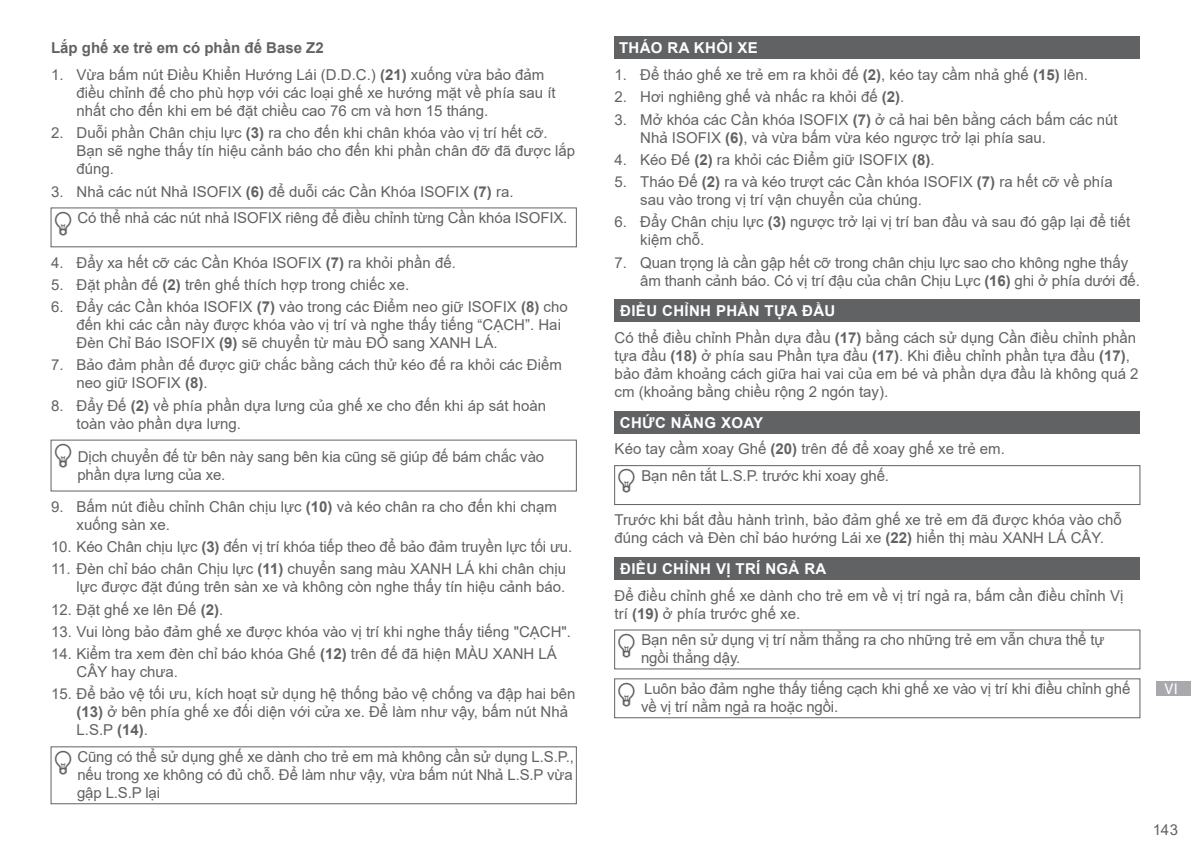
<style>
.page{position:relative;width:1191px;height:851px;background:#fff}
.page>*{position:absolute;margin:0;border:0;box-sizing:border-box;transform-origin:0 0}
.t1{font:15px/18px "Arial";color:#616264}
.t2{font:700 15px "Arial";letter-spacing:.025em;color:#fff}
.t3{font:700 15px "Arial";color:#616264}
.t4{font:15px "Akzidenz Grotesk Pro";color:#fff}
.s1{font-weight:700}
.s2{font-weight:700;color:#fff}
</style>
<div class="page">
<div style="left:1157px;top:680px;width:34px;height:15px;background:#a7a9ac"></div>
<div style="left:51px;top:207px;width:526px;height:40px;border:1px solid #616264"></div>
<div style="left:51px;top:746px;width:526px;height:58px;border:1px solid #616264"></div>
<div style="left:614px;top:37px;width:526px;height:22px;background:#616264"></div>
<div style="left:614px;top:299px;width:526px;height:23px;background:#616264"></div>
<div style="left:614px;top:411px;width:526px;height:22px;background:#616264"></div>
<div style="left:614px;top:465px;width:526px;height:40px;border:1px solid #616264"></div>
<div style="left:614px;top:557px;width:526px;height:22px;background:#616264"></div>
<div style="left:614px;top:678px;width:526px;height:40px;border:1px solid #616264"></div>
<p class="t3" style="left:51px;top:38px;width:274px">Lắp ghế xe trẻ em có phần đế Base Z2</p>
<p class="t1" style="left:77px;top:66px;width:480px;text-indent:-26px">1. Vừa bấm nút Điều Khiển Hướng Lái (D.D.C.) <span class="s1">(21)</span> xuống vừa bảo đảm điều chỉnh đế cho phù hợp với các loại ghế xe hướng mặt về phía sau ít nhất cho đến khi em bé đặt chiều cao 76 cm và hơn 15 tháng.</p>
<p class="t1" style="left:77px;top:124px;width:500px;text-indent:-26px">2. Duỗi phần Chân chịu lực <span class="s1">(3)</span> ra cho đến khi chân khóa vào vị trí hết cỡ.<br>Bạn sẽ nghe thấy tín hiệu cảnh báo cho đến khi phần chân đỡ đã được lắp đúng.</p>
<p class="t1" style="left:77px;top:178px;width:491px;line-height:26.4px;text-indent:-26px">3. Nhả các nút Nhả ISOFIX <span class="s1">(6)</span> để duỗi các Cần Khóa ISOFIX <span class="s1">(7)</span> ra.<br>Có thể nhả các nút nhả ISOFIX riêng để điều chỉnh từng Cần khóa ISOFIX.</p>
<p class="t1" style="left:51px;top:253px;width:406px">4. Đẩy xa hết cỡ các Cần Khóa ISOFIX <span class="s1">(7)</span> ra khỏi phần đế.</p>
<p class="t1" style="left:51px;top:275px;width:360px">5. Đặt phần đế <span class="s1">(2)</span> trên ghế thích hợp trong chiếc xe.</p>
<p class="t1" style="left:77px;top:298px;width:493px;text-indent:-26px">6. Đẩy các Cần khóa ISOFIX <span class="s1">(7)</span> vào trong các Điểm neo giữ ISOFIX <span class="s1">(8)</span> cho đến khi các cần này được khóa vào vị trí và nghe thấy tiếng “CẠCH”. Hai<br>Đèn Chỉ Báo ISOFIX <span class="s1">(9)</span> sẽ chuyển từ màu ĐỎ sang XANH LÁ.</p>
<p class="t1" style="left:77px;top:356px;width:487px;text-indent:-26px">7. Bảo đảm phần đế được giữ chắc bằng cách thử kéo đế ra khỏi các Điểm neo giữ ISOFIX <span class="s1">(8)</span>.</p>
<p class="t1" style="left:77px;top:396px;width:471px;text-indent:-26px">8. Đẩy Đế <span class="s1">(2)</span> về phía phần dựa lưng của ghế xe cho đến khi áp sát hoàn toàn vào phần dựa lưng.</p>
<p class="t1" style="left:77px;top:448px;width:468px">Dịch chuyển đế từ bên này sang bên kia cũng sẽ giúp đế bám chắc vào phần dựa lưng của xe.</p>
<p class="t1" style="left:77px;top:497px;width:482px;text-indent:-26px">9. Bấm nút điều chỉnh Chân chịu lực <span class="s1">(10)</span> và kéo chân ra cho đến khi chạm xuống sàn xe.</p>
<p class="t1" style="left:51px;top:537px;width:523px">10. Kéo Chân chịu lực <span class="s1">(3)</span> đến vị trí khóa tiếp theo để bảo đảm truyền lực tối ưu.</p>
<p class="t1" style="left:51px;top:560px;width:516px;text-align:right">11. Đèn chỉ báo chân Chịu lực <span class="s1">(11)</span> chuyển sang màu XANH LÁ khi chân chịu lực được đặt đúng trên sàn xe và không còn nghe thấy tín hiệu cảnh báo.</p>
<p class="t1" style="left:51px;top:600px;width:174px">12. Đặt ghế xe lên Đế <span class="s1">(2)</span>.</p>
<p class="t1" style="left:51px;top:622px;width:521px">13. Vui lòng bảo đảm ghế xe được khóa vào vị trí khi nghe thấy tiếng "CẠCH".</p>
<p class="t1" style="left:77px;top:644px;width:482px;text-indent:-26px">14. Kiểm tra xem đèn chỉ báo khóa Ghế <span class="s1">(12)</span> trên đế đã hiện MÀU XANH LÁ<br>CÂY hay chưa.</p>
<p class="t1" style="left:77px;top:685px;width:500px;text-indent:-26px">15. Để bảo vệ tối ưu, kích hoạt sử dụng hệ thống bảo vệ chống va đập hai bên <span class="s1">(13)</span> ở bên phía ghế xe đối diện với cửa xe. Để làm như vậy, bấm nút Nhả<br>L.S.P <span class="s1">(14)</span>.</p>
<p class="t1" style="left:77px;top:747px;width:498px;text-align:justify">Cũng có thể sử dụng ghế xe dành cho trẻ em mà không cần sử dụng L.S.P., nếu trong xe không có đủ chỗ. Để làm như vậy, vừa bấm nút Nhả L.S.P vừa gập L.S.P lại</p>
<p class="t2" style="left:619px;top:38px;width:140px">THÁO RA KHỎI XE</p>
<p class="t1" style="left:614px;top:66px;width:475px">1. Để tháo ghế xe trẻ em ra khỏi đế <span class="s1">(2)</span>, kéo tay cầm nhả ghế <span class="s1">(15)</span> lên.</p>
<p class="t1" style="left:614px;top:88px;width:291px">2. Hơi nghiêng ghế và nhấc ra khỏi đế <span class="s1">(2)</span>.</p>
<p class="t1" style="left:640px;top:110px;width:479px;text-indent:-26px">3. Mở khóa các Cần khóa ISOFIX <span class="s1">(7)</span> ở cả hai bên bằng cách bấm các nút<br>Nhả ISOFIX <span class="s1">(6)</span>, và vừa bấm vừa kéo ngược trở lại phía sau.</p>
<p class="t1" style="left:614px;top:150px;width:321px">4. Kéo Đế <span class="s1">(2)</span> ra khỏi các Điểm giữ ISOFIX <span class="s1">(8)</span>.</p>
<p class="t1" style="left:640px;top:173px;width:474px;text-indent:-26px">5. Tháo Đế <span class="s1">(2)</span> ra và kéo trượt các Cần khóa ISOFIX <span class="s1">(7)</span> ra hết cỡ về phía sau vào trong vị trí vận chuyển của chúng.</p>
<p class="t1" style="left:640px;top:213px;width:491px;text-indent:-26px">6. Đẩy Chân chịu lực <span class="s1">(3)</span> ngược trở lại vị trí ban đầu và sau đó gập lại để tiết kiệm chỗ.</p>
<p class="t1" style="left:640px;top:253px;width:501px;text-indent:-26px">7. Quan trọng là cần gập hết cỡ trong chân chịu lực sao cho không nghe thấy âm thanh cảnh báo. Có vị trí đậu của chân Chịu Lực <span class="s1">(16)</span> ghi ở phía dưới đế.</p>
<p class="t1" style="left:614px;top:298px;width:523px;line-height:26.4px;text-indent:6px"><span class="s2">ĐIỀU CHỈNH PHẦN TỰA ĐẦU<br></span>Có thể điều chỉnh Phần dựa đầu <span class="s1">(17)</span> bằng cách sử dụng Cần điều chỉnh phần</p>
<p class="t1" style="left:614px;top:346px;width:525px">tựa đầu <span class="s1">(18)</span> ở phía sau Phần tựa đầu <span class="s1">(17)</span>. Khi điều chỉnh phần tựa đầu <span class="s1">(17)</span>, bảo đảm khoảng cách giữa hai vai của em bé và phần dựa đầu là không quá 2 cm (khoảng bằng chiều rộng 2 ngón tay).</p>
<p class="t2" style="left:620px;top:412px;width:145px">CHỨC NĂNG XOAY</p>
<p class="t1" style="left:614px;top:440px;width:392px">Kéo tay cầm xoay Ghế <span class="s1">(20)</span> trên đế để xoay ghế xe trẻ em.</p>
<p class="t1" style="left:641px;top:466px;width:249px">Bạn nên tắt L.S.P. trước khi xoay ghế.</p>
<p class="t1" style="left:614px;top:511px;width:508px">Trước khi bắt đầu hành trình, bảo đảm ghế xe trẻ em đã được khóa vào chỗ đúng cách và Đèn chỉ báo hướng Lái xe <span class="s1">(22)</span> hiển thị màu XANH LÁ CÂY.</p>
<p class="t2" style="left:620px;top:558px;width:208px">ĐIỀU CHỈNH VỊ TRÍ NGẢ RA</p>
<p class="t1" style="left:614px;top:586px;width:510px">Để điều chỉnh ghế xe dành cho trẻ em về vị trí ngả ra, bấm cần điều chỉnh Vị trí <span class="s1">(19)</span> ở phía trước ghế xe.</p>
<p class="t1" style="left:641px;top:630px;width:465px">Bạn nên sử dụng vị trí nằm thẳng ra cho những trẻ em vẫn chưa thể tự ngồi thẳng dậy.</p>
<p class="t1" style="left:641px;top:679px;width:491px">Luôn bảo đảm nghe thấy tiếng cạch khi ghế xe vào vị trí khi điều chỉnh ghế về vị trí nằm ngả ra hoặc ngồi.</p>
<p class="t4" style="left:1164px;top:679px;width:15px">VI</p>
<p class="t1" style="left:1152px;top:820px;width:27px">143</p>
</div>
